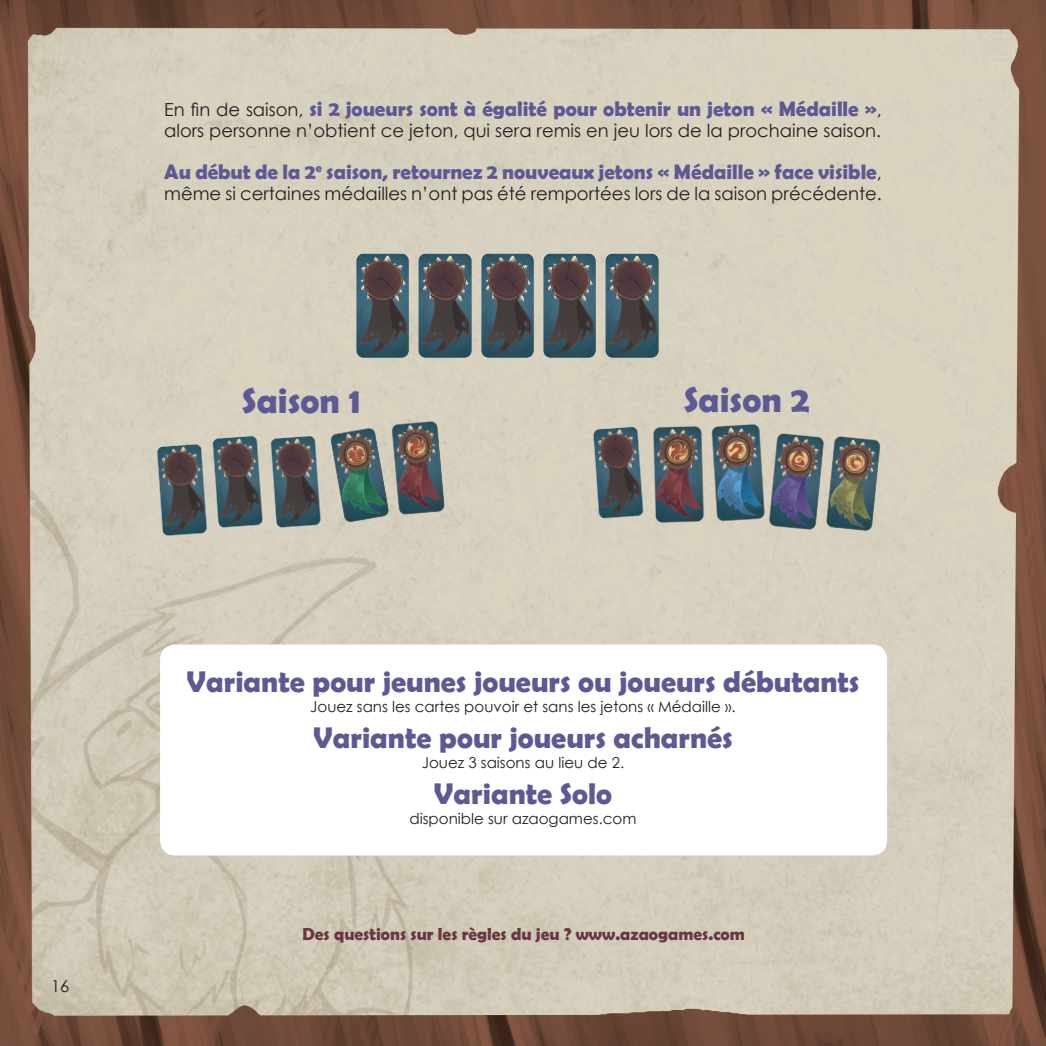
<style>
.page{position:relative;width:1046px;height:1046px;background:#fff}
.page>*{position:absolute;margin:0;border:0;box-sizing:border-box;transform-origin:0 0}
.t1{font:700 36px "Berlin Sans FB Demi";color:#5c5994}
.t2{font:700 30.15px "Berlin Sans FB Demi";color:#5c5994}
.t3{font:700 21px "Berlin Sans FB Demi";color:#5c5994}
.t4{font:18px "Century Gothic";color:#231f20}
.t5{font:700 17.4px "Berlin Sans FB Demi";color:#693743}
.t6{font:16.5px "Century Gothic";color:#231f20}
.t7{font:15px "Century Gothic";color:#231f20}
.s1{font-family:"Century Gothic";font-weight:400;font-size:18px;color:#231f20}
</style>
<div class="page">
<img style="left:0;top:0;width:1046px;height:1045px">
<img style="left:325px;top:422px;width:70px;height:106px">
<img style="left:764px;top:428px;width:65px;height:107px">
<img style="left:822px;top:431px;width:64px;height:105px">
<img style="left:387px;top:416px;width:63px;height:104px">
<img style="left:649px;top:422px;width:60px;height:106px">
<img style="left:707px;top:419px;width:63px;height:108px">
<img style="left:351px;top:248px;width:312px;height:115px">
<img style="left:268px;top:431px;width:59px;height:102px">
<img style="left:589px;top:422px;width:60px;height:102px">
<img style="left:152px;top:439px;width:61px;height:102px">
<img style="left:208px;top:431px;width:60px;height:102px">
<div style="left:160px;top:645px;width:727px;height:210px;background:#fff;border-radius:15px"></div>
<p class="t3" style="left:164px;top:97px;width:719px"><span class="s1">En fin de saison,</span> si 2 joueurs sont à égalité pour obtenir un jeton « Médaille »<span class="s1">,</span></p>
<p class="t4" style="left:164px;top:118px;width:718px">alors personne n’obtient ce jeton, qui sera remis en jeu lors de la prochaine saison.</p>
<p class="t3" style="left:164px;top:160px;width:719px">Au début de la 2<sup>e</sup> saison, retournez 2 nouveaux jetons « Médaille » face visible<span class="s1">,</span></p>
<p class="t4" style="left:164px;top:181px;width:719px">même si certaines médailles n’ont pas été remportées lors de la saison précédente.</p>
<h1 class="t1" style="left:242px;top:380px;width:120px">Saison 1</h1>
<h1 class="t1" style="left:684px;top:379px;width:127px">Saison 2</h1>
<p class="t6" style="left:51px;top:974px;width:20px">16</p>
<h2 class="t2" style="left:187px;top:664px;width:674px">Variante pour jeunes joueurs ou joueurs débutants</h2>
<p class="t7" style="left:310px;top:696px;width:427px">Jouez sans les cartes pouvoir et sans les jetons « Médaille ».</p>
<h2 class="t2" style="left:313px;top:720px;width:421px">Variante pour joueurs acharnés</h2>
<p class="t7" style="left:422px;top:752px;width:204px">Jouez 3 saisons au lieu de 2.</p>
<h2 class="t2" style="left:434px;top:777px;width:180px">Variante Solo</h2>
<p class="t7" style="left:409px;top:809px;width:229px">disponible sur azaogames.com</p>
<p class="t5" style="left:302px;top:924px;width:444px">Des questions sur les règles du jeu ? www.azaogames.com</p>
</div>
